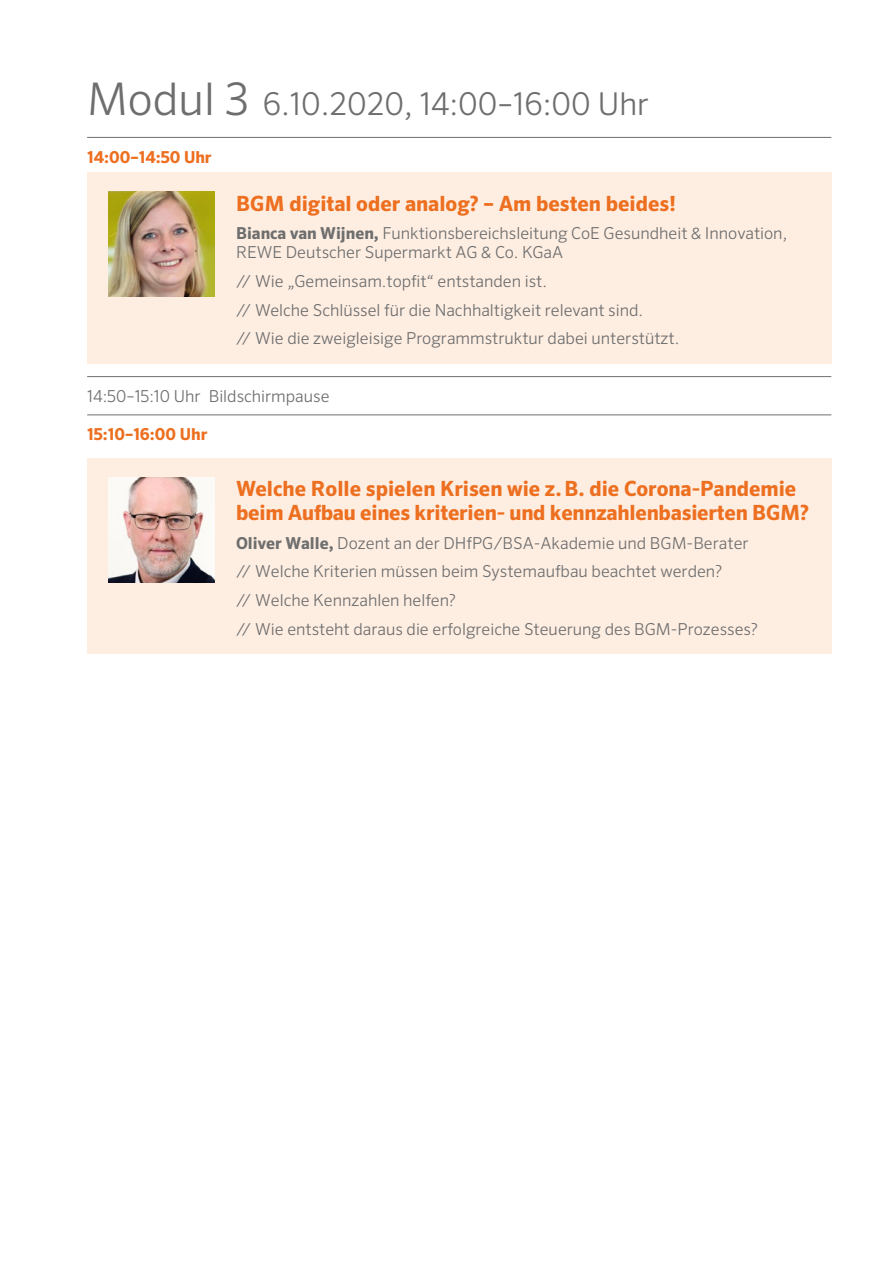
<style>
.page{position:relative;width:893px;height:1263px;background:#fff}
.page>*{position:absolute;margin:0;border:0;box-sizing:border-box;transform-origin:0 0}
.Headline_2{font:300 31.5px "Sero Pro";color:#6e6e6e}
.Programm_Inhalte_Unt{font:700 21px/23.4px "Sero Pro";letter-spacing:-.01em;color:#ed6f20}
.Programm_Titel{font:700 21px "Sero Pro";color:#ed6f20}
.Programm_Inhalte_Unt-2{font:300 16.5px/28.7px "Sero Pro";color:#6e6e6e}
.Programm_Referent{font:300 16.5px/19.2px "Sero Pro";color:#6e6e6e}
.Programm_Uhrzeit_gra{font:300 16.5px "Sero Pro";color:#6e6e6e}
.Programm_Uhrzeit{font:700 16.5px "Sero Pro";color:#ed6f20}
.s1{font-size:45px}
.s2{font-weight:700}
</style>
<div class="page">
<hr style="left:87px;top:376px;width:744px;height:1px;background:#6e6e6e">
<hr style="left:87px;top:414px;width:744px;height:1px;background:#6e6e6e">
<div style="left:87px;top:172px;width:744px;height:192px;background:#feeee2"></div>
<hr style="left:87px;top:137px;width:744px;height:1px;background:#6e6e6e">
<div style="left:87px;top:458px;width:744px;height:196px;background:#feeee2"></div>
<img style="left:108px;top:477px;width:107px;height:106px">
<img style="left:108px;top:191px;width:107px;height:106px">
<p class="Headline_2" style="left:87px;top:85px;width:563px"><span class="s1">Modul 3</span> 6.10.2020, 14:00–16:00 Uhr</p>
<p class="Programm_Uhrzeit" style="left:87px;top:147px;width:126px">14:00–14:50 Uhr</p>
<p class="Programm_Titel" style="left:236px;top:190px;width:442px">BGM digital oder analog? – Am besten beides!</p>
<p class="Programm_Referent" style="left:236px;top:224px;width:553px"><span class="s2">Bianca van Wijnen,</span> Funktionsbereichsleitung CoE Gesundheit &amp; Innovation,<br>REWE Deutscher Supermarkt AG &amp; Co. KGaA</p>
<p class="Programm_Inhalte_Unt-2" style="left:236px;top:267px;width:313px">// Wie „Gemeinsam.topfit“ entstanden ist.</p>
<p class="Programm_Inhalte_Unt-2" style="left:236px;top:295px;width:409px">// Welche Schlüssel für die Nachhaltigkeit relevant sind.</p>
<p class="Programm_Inhalte_Unt-2" style="left:236px;top:324px;width:445px">// Wie die zweigleisige Programmstruktur dabei unterstützt.</p>
<p class="Programm_Uhrzeit_gra" style="left:87px;top:386px;width:244px">14:50–15:10 Uhr Bildschirmpause</p>
<p class="Programm_Uhrzeit" style="left:87px;top:424px;width:122px">15:10–16:00 Uhr</p>
<p class="Programm_Inhalte_Unt" style="left:236px;top:478px;width:575px">Welche Rolle spielen Krisen wie z. B. die Corona-Pandemie beim Aufbau eines kriterien- und kennzahlenbasierten BGM?</p>
<p class="Programm_Inhalte_Unt-2" style="left:236px;top:528px;width:524px"><span class="s2">Oliver Walle,</span> Dozent an der DHfPG/BSA-Akademie und BGM-Berater // Welche Kriterien müssen beim Systemaufbau beachtet werden?<br>// Welche Kennzahlen helfen?<br>// Wie entsteht daraus die erfolgreiche Steuerung des BGM-Prozesses?</p>
</div>
